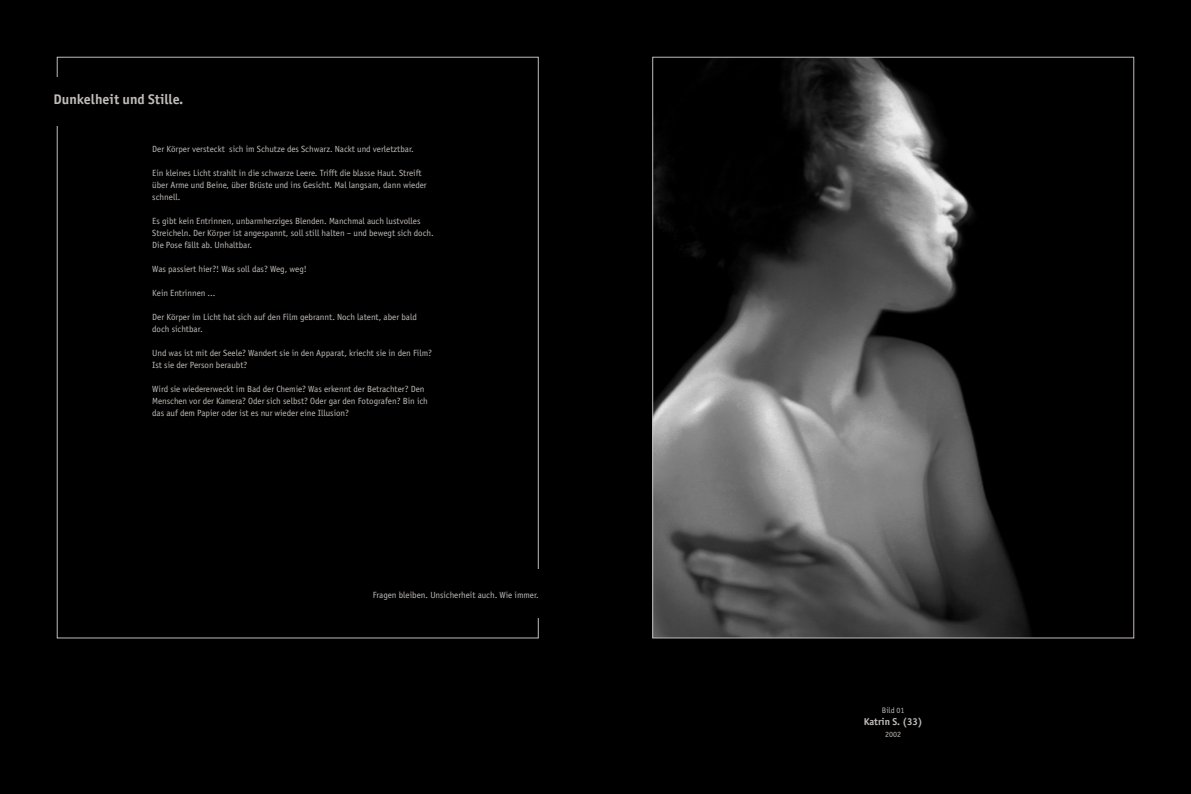
<style>
.page{position:relative;width:1191px;height:794px;background:#fff}
.page>*{position:absolute;margin:0;border:0;box-sizing:border-box;transform-origin:0 0}
.t1{font:700 14px "Officina Sans";color:#c1bdb9}
.t2{font:700 10px "Officina Sans";color:#c1bdb9}
.t3{font:9px/12px "Officina Sans";color:#c1bdb9}
.t4{font:8px "Officina Sans";color:#c1bdb9}
</style>
<div class="page">
<div style="left:595px;top:0;width:596px;height:794px;background:#000"></div>
<img style="left:654px;top:59px;width:376px;height:577px">
<div style="left:0;top:0;width:595px;height:794px;background:#000"></div>
<div style="left:57px;top:57px;width:482px;height:581px;background:#000;border:1px solid #c1bdb9"></div>
<div style="left:20px;top:77px;width:354px;height:48px;background:#000"></div>
<div style="left:212px;top:569px;width:353px;height:48px;background:#000"></div>
<h1 class="t1" style="left:54px;top:91px;width:131px">Dunkelheit und Stille.</h1>
<p class="t3" style="left:152px;top:143px;width:263px">Der Körper versteckt sich im Schutze des Schwarz. Nackt und verletztbar.</p>
<p class="t3" style="left:152px;top:167px;width:276px">Ein kleines Licht strahlt in die schwarze Leere. Trifft die blasse Haut. Streift über Arme und Beine, über Brüste und ins Gesicht. Mal langsam, dann wieder schnell.</p>
<p class="t3" style="left:152px;top:215px;width:283px">Es gibt kein Entrinnen, unbarmherziges Blenden. Manchmal auch lustvolles<br>Streicheln. Der Körper ist angespannt, soll still halten – und bewegt sich doch.<br>Die Pose fällt ab. Unhaltbar.</p>
<p class="t3" style="left:152px;top:263px;width:156px">Was passiert hier?! Was soll das? Weg, weg!</p>
<p class="t3" style="left:152px;top:287px;width:65px">Kein Entrinnen ...</p>
<p class="t3" style="left:152px;top:311px;width:266px">Der Körper im Licht hat sich auf den Film gebrannt. Noch latent, aber bald doch sichtbar.</p>
<p class="t3" style="left:152px;top:347px;width:281px">Und was ist mit der Seele? Wandert sie in den Apparat, kriecht sie in den Film?<br>Ist sie der Person beraubt?</p>
<p class="t3" style="left:152px;top:383px;width:277px">Wird sie wiedererweckt im Bad der Chemie? Was erkennt der Betrachter? Den<br>Menschen vor der Kamera? Oder sich selbst? Oder gar den Fotografen? Bin ich das auf dem Papier oder ist es nur wieder eine Illusion?</p>
<p class="t3" style="left:373px;top:589px;width:168px">Fragen bleiben. Unsicherheit auch. Wie immer.</p>
<p class="t4" style="left:882px;top:706px;width:24px">Bild 01</p>
<p class="t2" style="left:864px;top:715px;width:60px">Katrin S. (33)</p>
<p class="t4" style="left:885px;top:730px;width:17px">2002</p>
</div>
